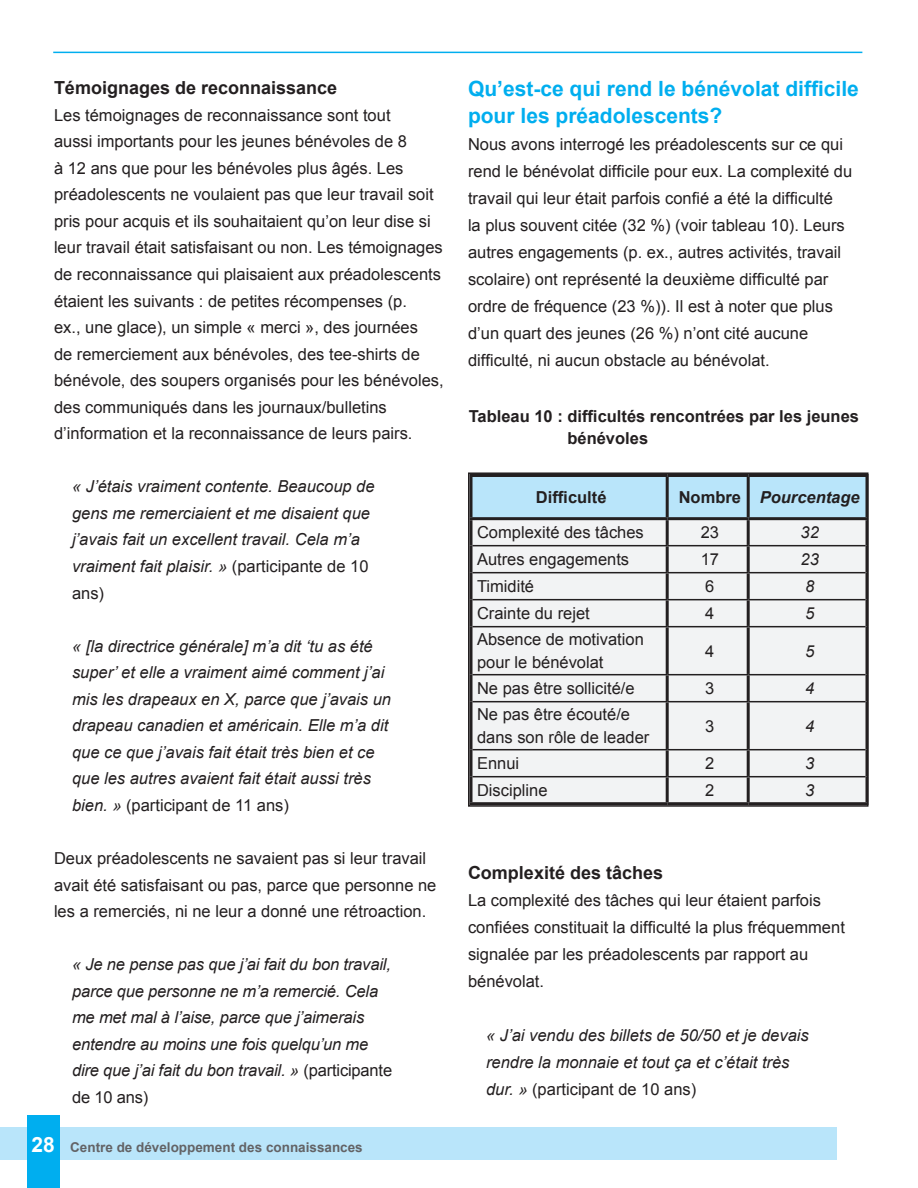
<style>
.page{position:relative;width:918px;height:1188px;background:#fff}
.page>*{position:absolute;margin:0;border:0;box-sizing:border-box;transform-origin:0 0}
.t1{font:700 21px/27px "Arial";color:#00aeef}
.t2{font:700 18px "Arial";color:#231f20}
.t3{font:16.5px/26.5px "Arial";color:#231f20}
.t4{font:italic 16.5px/26.5px "Arial";color:#231f20}
.t5{font:700 16.5px/22.5px "Arial";color:#231f20}
.t6{font:italic 700 16.5px "Arial";color:#231f20}
.t7{font:700 13.5px "Arial";color:#636366}
.s1{font-style:normal}
.s2{font-size:21px;color:#fff}
</style>
<div class="page">
<div style="left:0;top:1128px;width:837px;height:32px;background:#b9e5fa"></div>
<div style="left:27px;top:1115px;width:32px;height:73px;background:#00aeef"></div>
<hr style="left:53px;top:52px;width:809px;height:1px;background:#00aeef">
<div style="left:472px;top:477px;width:394px;height:40px;background:#b9e5fa"></div>
<div style="left:472px;top:520px;width:394px;height:282px;background:#f2f3f4"></div>
<hr style="left:470px;top:474px;width:197px;height:3px;background:#231f20">
<hr style="left:470px;top:477px;width:2px;height:40px;background:#231f20">
<hr style="left:667px;top:474px;width:81px;height:3px;background:#231f20">
<hr style="left:666px;top:477px;width:3px;height:40px;background:#231f20">
<hr style="left:748px;top:474px;width:121px;height:3px;background:#231f20">
<hr style="left:747px;top:477px;width:3px;height:40px;background:#231f20">
<hr style="left:470px;top:517px;width:197px;height:3px;background:#231f20">
<hr style="left:470px;top:520px;width:2px;height:26px;background:#231f20">
<hr style="left:667px;top:517px;width:81px;height:3px;background:#231f20">
<hr style="left:666px;top:520px;width:3px;height:25px;background:#231f20">
<hr style="left:748px;top:517px;width:121px;height:3px;background:#231f20">
<hr style="left:747px;top:520px;width:3px;height:25px;background:#231f20">
<hr style="left:470px;top:546px;width:2px;height:27px;background:#231f20">
<hr style="left:666px;top:546px;width:3px;height:26px;background:#231f20">
<hr style="left:747px;top:546px;width:3px;height:26px;background:#231f20">
<hr style="left:470px;top:573px;width:2px;height:27px;background:#231f20">
<hr style="left:666px;top:573px;width:3px;height:26px;background:#231f20">
<hr style="left:747px;top:573px;width:3px;height:26px;background:#231f20">
<hr style="left:470px;top:600px;width:2px;height:27px;background:#231f20">
<hr style="left:666px;top:600px;width:3px;height:26px;background:#231f20">
<hr style="left:747px;top:600px;width:3px;height:26px;background:#231f20">
<hr style="left:470px;top:627px;width:2px;height:48px;background:#231f20">
<hr style="left:666px;top:627px;width:3px;height:47px;background:#231f20">
<hr style="left:747px;top:627px;width:3px;height:47px;background:#231f20">
<hr style="left:470px;top:675px;width:2px;height:27px;background:#231f20">
<hr style="left:666px;top:675px;width:3px;height:26px;background:#231f20">
<hr style="left:747px;top:675px;width:3px;height:26px;background:#231f20">
<hr style="left:470px;top:702px;width:2px;height:48px;background:#231f20">
<hr style="left:666px;top:702px;width:3px;height:47px;background:#231f20">
<hr style="left:747px;top:702px;width:3px;height:47px;background:#231f20">
<hr style="left:470px;top:750px;width:2px;height:27px;background:#231f20">
<hr style="left:666px;top:750px;width:3px;height:26px;background:#231f20">
<hr style="left:747px;top:750px;width:3px;height:26px;background:#231f20">
<hr style="left:470px;top:777px;width:2px;height:25px;background:#231f20">
<hr style="left:666px;top:777px;width:3px;height:25px;background:#231f20">
<hr style="left:747px;top:777px;width:3px;height:25px;background:#231f20">
<hr style="left:470px;top:802px;width:197px;height:3px;background:#231f20">
<hr style="left:667px;top:802px;width:81px;height:3px;background:#231f20">
<hr style="left:748px;top:802px;width:121px;height:3px;background:#231f20">
<hr style="left:472px;top:545px;width:195px;height:1px;background:#231f20">
<hr style="left:667px;top:545px;width:81px;height:1px;background:#231f20">
<hr style="left:748px;top:545px;width:118px;height:1px;background:#231f20">
<hr style="left:472px;top:572px;width:195px;height:1px;background:#231f20">
<hr style="left:667px;top:572px;width:81px;height:1px;background:#231f20">
<hr style="left:748px;top:572px;width:118px;height:1px;background:#231f20">
<hr style="left:472px;top:599px;width:195px;height:1px;background:#231f20">
<hr style="left:667px;top:599px;width:81px;height:1px;background:#231f20">
<hr style="left:748px;top:599px;width:118px;height:1px;background:#231f20">
<hr style="left:472px;top:626px;width:195px;height:1px;background:#231f20">
<hr style="left:667px;top:626px;width:81px;height:1px;background:#231f20">
<hr style="left:748px;top:626px;width:118px;height:1px;background:#231f20">
<hr style="left:472px;top:674px;width:195px;height:1px;background:#231f20">
<hr style="left:667px;top:674px;width:81px;height:1px;background:#231f20">
<hr style="left:748px;top:674px;width:118px;height:1px;background:#231f20">
<hr style="left:472px;top:701px;width:195px;height:1px;background:#231f20">
<hr style="left:667px;top:701px;width:81px;height:1px;background:#231f20">
<hr style="left:748px;top:701px;width:118px;height:1px;background:#231f20">
<hr style="left:472px;top:749px;width:195px;height:1px;background:#231f20">
<hr style="left:667px;top:749px;width:81px;height:1px;background:#231f20">
<hr style="left:748px;top:749px;width:118px;height:1px;background:#231f20">
<hr style="left:472px;top:776px;width:195px;height:1px;background:#231f20">
<hr style="left:667px;top:776px;width:81px;height:1px;background:#231f20">
<hr style="left:748px;top:776px;width:118px;height:1px;background:#231f20">
<div style="left:468px;top:472px;width:401px;height:335px;border:2px solid #231f20"></div>
<p class="t2" style="left:54px;top:76px;width:285px">Témoignages de reconnaissance</p>
<p class="t3" style="left:54px;top:102px;width:391px">Les témoignages de reconnaissance sont tout<br>aussi importants pour les jeunes bénévoles de 8<br>à 12 ans que pour les bénévoles plus âgés. Les préadolescents ne voulaient pas que leur travail soit pris pour acquis et ils souhaitaient qu’on leur dise si leur travail était satisfaisant ou non. Les témoignages de reconnaissance qui plaisaient aux préadolescents étaient les suivants : de petites récompenses (p.<br>ex., une glace), un simple « merci », des journées<br>de remerciement aux bénévoles, des tee-shirts de bénévole, des soupers organisés pour les bénévoles, des communiqués dans les journaux/bulletins d’information et la reconnaissance de leurs pairs.</p>
<p class="t4" style="left:72px;top:474px;width:304px">« J’étais vraiment contente. Beaucoup de gens me remerciaient et me disaient que j’avais fait un excellent travail. Cela m’a vraiment fait plaisir. » <span class="s1">(participante de 10 ans)</span></p>
<p class="t4" style="left:72px;top:633px;width:321px">« [la directrice générale] m’a dit ‘tu as été super’ et elle a vraiment aimé comment j’ai mis les drapeaux en X, parce que j’avais un drapeau canadien et américain. Elle m’a dit que ce que j’avais fait était très bien et ce que les autres avaient fait était aussi très bien. » <span class="s1">(participant de 11 ans)</span></p>
<p class="t3" style="left:54px;top:845px;width:384px">Deux préadolescents ne savaient pas si leur travail avait été satisfaisant ou pas, parce que personne ne les a remerciés, ni ne leur a donné une rétroaction.</p>
<p class="t4" style="left:72px;top:951px;width:322px">« Je ne pense pas que j’ai fait du bon travail, parce que personne ne m’a remercié. Cela me met mal à l’aise, parce que j’aimerais entendre au moins une fois quelqu’un me dire que j’ai fait du bon travail. » <span class="s1">(participante de 10 ans)</span></p>
<p class="t7" style="left:32px;top:1138px;width:333px"><span class="s2">28</span> Centre de développement des connaissances</p>
<p class="t1" style="left:468px;top:76px;width:392px">Qu’est-ce qui rend le bénévolat difficile pour les préadolescents?</p>
<p class="t3" style="left:468px;top:131px;width:386px;line-height:27px">Nous avons interrogé les préadolescents sur ce qui rend le bénévolat difficile pour eux. La complexité du travail qui leur était parfois confié a été la difficulté<br>la plus souvent citée (32 %) (voir tableau 10). Leurs autres engagements (p. ex., autres activités, travail scolaire) ont représenté la deuxième difficulté par ordre de fréquence (23 %)). Il est à noter que plus d’un quart des jeunes (26 %) n’ont cité aucune difficulté, ni aucun obstacle au bénévolat.</p>
<p class="t5" style="left:567px;top:405px;width:293px;text-indent:-99px">Tableau 10 : difficultés rencontrées par les jeunes bénévoles</p>
<p class="t5" style="left:536px;top:487px;width:72px">Difficulté</p>
<p class="t6" style="left:679px;top:487px;width:183px"><span class="s1">Nombre</span> Pourcentage</p>
<p class="t3" style="left:477px;top:519px;width:168px">Complexité des tâches</p>
<p class="t3" style="left:701px;top:519px;width:20px">23</p>
<p class="t4" style="left:801px;top:519px;width:20px">32</p>
<p class="t3" style="left:477px;top:546px;width:154px">Autres engagements</p>
<p class="t3" style="left:701px;top:546px;width:20px">17</p>
<p class="t4" style="left:801px;top:546px;width:20px">23</p>
<p class="t3" style="left:477px;top:573px;width:59px">Timidité</p>
<p class="t3" style="left:705px;top:573px;width:11px">6</p>
<p class="t4" style="left:805px;top:573px;width:11px">8</p>
<p class="t3" style="left:477px;top:600px;width:114px">Crainte du rejet</p>
<p class="t3" style="left:705px;top:600px;width:11px">4</p>
<p class="t4" style="left:805px;top:600px;width:11px">5</p>
<p class="t3" style="left:477px;top:629px;width:168px;line-height:22.5px">Absence de motivation pour le bénévolat</p>
<p class="t3" style="left:705px;top:638px;width:11px">4</p>
<p class="t4" style="left:805px;top:638px;width:11px">5</p>
<p class="t3" style="left:477px;top:675px;width:159px">Ne pas être sollicité/e</p>
<p class="t3" style="left:705px;top:675px;width:11px">3</p>
<p class="t4" style="left:805px;top:675px;width:11px">4</p>
<p class="t3" style="left:477px;top:704px;width:174px;line-height:22.5px">Ne pas être écouté/e dans son rôle de leader</p>
<p class="t3" style="left:705px;top:713px;width:11px">3</p>
<p class="t4" style="left:805px;top:713px;width:11px">4</p>
<p class="t3" style="left:477px;top:750px;width:44px">Ennui</p>
<p class="t3" style="left:705px;top:750px;width:11px">2</p>
<p class="t4" style="left:805px;top:750px;width:11px">3</p>
<p class="t3" style="left:477px;top:777px;width:72px">Discipline</p>
<p class="t3" style="left:705px;top:777px;width:11px">2</p>
<p class="t4" style="left:805px;top:777px;width:11px">3</p>
<p class="t2" style="left:468px;top:861px;width:197px">Complexité des tâches</p>
<p class="t3" style="left:468px;top:887px;width:378px;line-height:27px">La complexité des tâches qui leur étaient parfois confiées constituait la difficulté la plus fréquemment signalée par les préadolescents par rapport au bénévolat.</p>
<p class="t4" style="left:486px;top:1022px;width:324px;line-height:27px">« J’ai vendu des billets de 50/50 et je devais rendre la monnaie et tout ça et c’était très dur. » <span class="s1">(participant de 10 ans)</span></p>
</div>
